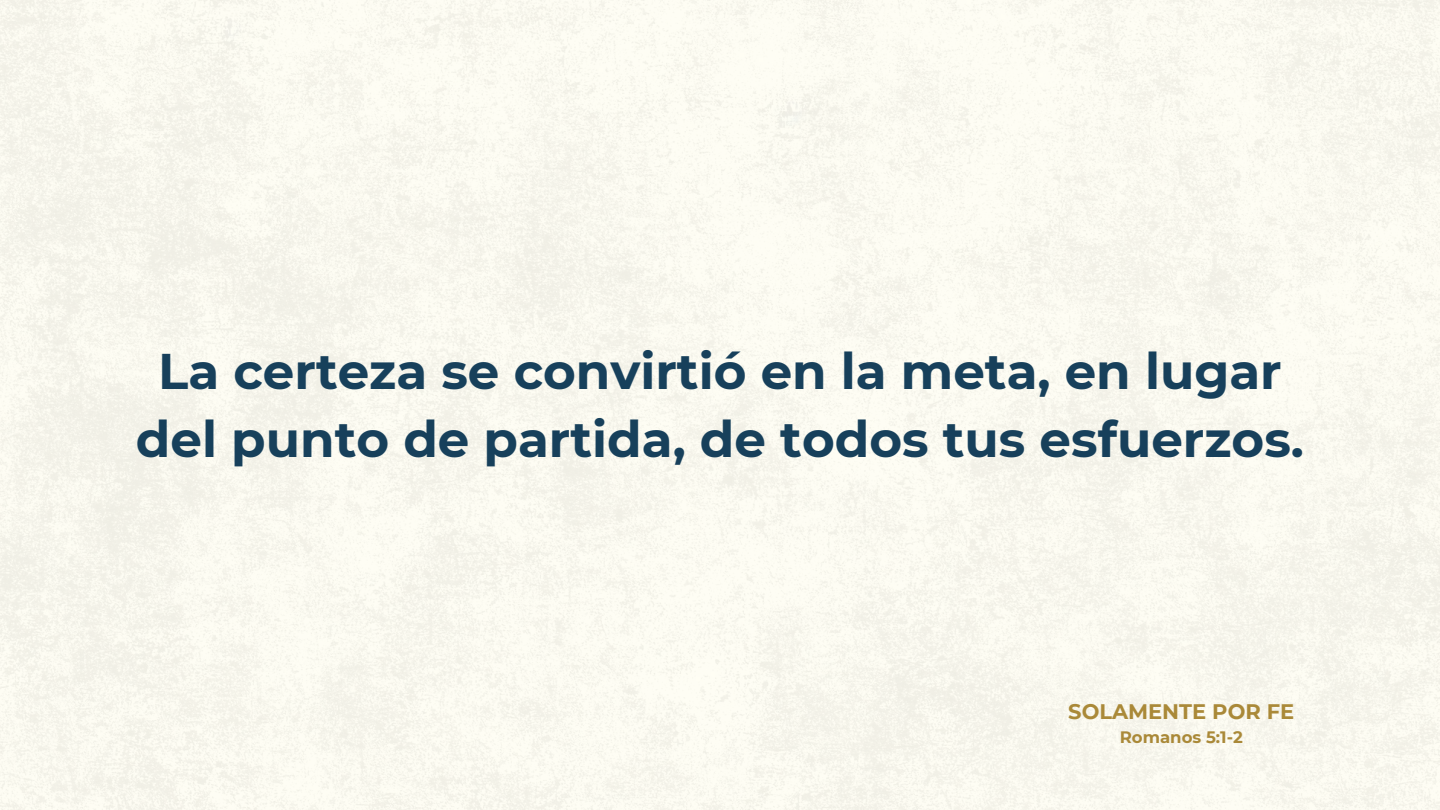
<style>
.page{position:relative;width:1440px;height:810px;background:#faf8ef}
.page>*{position:absolute;margin:0;border:0;box-sizing:border-box;transform-origin:0 0}
.t1{font:700 50px/67.5px "Montserrat";color:#17405b;text-align:center}
.t2{font:700 21px "Montserrat";color:#aa8938}
.t3{font:700 16.5px "Montserrat";color:#aa8938}
</style>
<div class="page">
<p class="t1" style="left:136px;top:335px;width:1170px">La certeza se convirtió en la meta, en lugar del punto de partida, de todos tus esfuerzos.</p>
<p class="t2" style="left:1068px;top:696px;width:228px">SOLAMENTE POR FE</p>
<p class="t3" style="left:1120px;top:725px;width:125px">Romanos 5:1-2</p>
</div>
